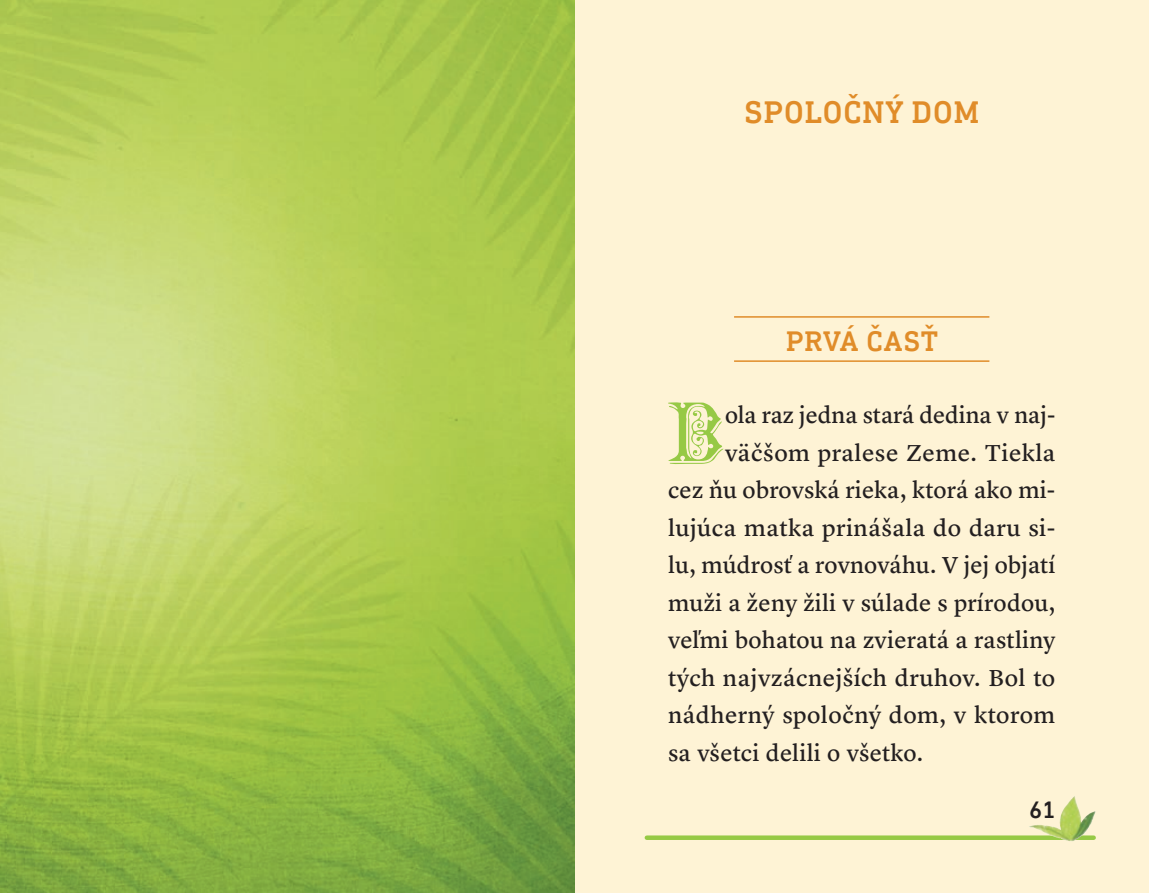
<style>
.page{position:relative;width:1149px;height:893px;background:#fff}
.page>*{position:absolute;margin:0;border:0;box-sizing:border-box;transform-origin:0 0}
.t1{font:66.9px "Emporium Capitals";color:#96c945}
.t2{font:500 31.5px "DIN Next Slab Pro";letter-spacing:.03em;color:#e08c29}
.t3{font:500 28.5px "DIN Next Slab Pro";letter-spacing:.03em;color:#e08c29}
.t4{font:24px "Lyon Text Regular No.2";letter-spacing:.01em;color:#231f20}
.t5{font:500 24px "DIN Next Slab Pro";color:#231f20}
</style>
<div class="page">
<div style="left:574px;top:0;width:574px;height:893px;background:#fef3d5"></div>
<img style="left:0;top:0;width:574px;height:893px">
<hr style="left:733px;top:316px;width:256px;height:2px;background:#e08c29">
<hr style="left:733px;top:360px;width:256px;height:2px;background:#e08c29">
<div style="left:646px;top:835px;width:447px;height:5px;background:#96c945"></div>
<img style="left:1044px;top:797px;width:30px;height:33px">
<h2 class="t2" style="left:744px;top:94px;width:236px">SPOLOČNÝ DOM</h2>
<p class="t3" style="left:785px;top:325px;width:153px">PRVÁ ČASŤ</p>
<h1 class="t1" style="left:667px;top:394px;width:59px">B</h1>
<p class="t4" style="left:724px;top:397px;width:332px">ola raz jedna stará dedina v naj-</p>
<p class="t4" style="left:724px;top:434px;width:332px">väčšom pralese Zeme. Tiekla</p>
<p class="t4" style="left:668px;top:472px;width:388px">cez ňu obrovská rieka, ktorá ako mi-</p>
<p class="t4" style="left:668px;top:509px;width:388px">lujúca matka prinášala do daru si-</p>
<p class="t4" style="left:668px;top:547px;width:388px">lu, múdrosť a rovnováhu. V jej objatí</p>
<p class="t4" style="left:668px;top:584px;width:389px">muži a ženy žili v súlade s prírodou,</p>
<p class="t4" style="left:668px;top:622px;width:389px">veľmi bohatou na zvieratá a rastliny</p>
<p class="t4" style="left:668px;top:659px;width:388px">tých najvzácnejších druhov. Bol to</p>
<p class="t4" style="left:668px;top:697px;width:388px">nádherný spoločný dom, v ktorom</p>
<p class="t4" style="left:668px;top:734px;width:256px">sa všetci delili o všetko.</p>
<p class="t5" style="left:1028px;top:796px;width:28px">61</p>
</div>
